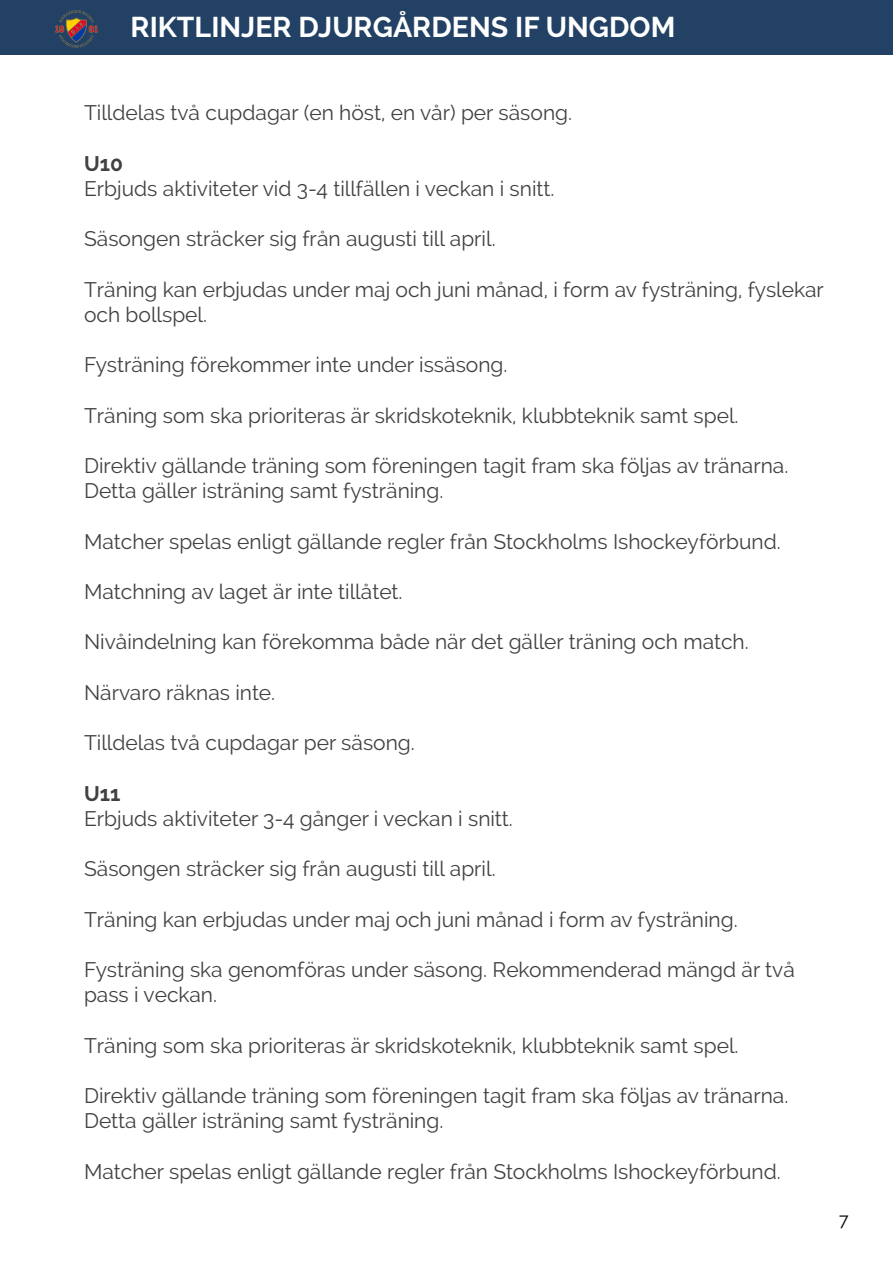
<style>
.page{position:relative;width:893px;height:1263px;background:#fff}
.page>*{position:absolute;margin:0;border:0;box-sizing:border-box;transform-origin:0 0}
.t1{font:700 28.5px "Raleway";color:#fff}
.t2{font:21px/25.2px "Raleway";color:#414042}
.t3{font:700 21px "Raleway";color:#414042}
.t4{font:18px "Raleway";color:#000}
</style>
<div class="page">
<div style="left:0;top:0;width:893px;height:55px;background:#224164"></div>
<svg style="left:55px;top:10px;width:43px;height:38px"></svg>
<h1 class="t1" style="left:130px;top:11px;width:546px">RIKTLINJER DJURGÅRDENS IF UNGDOM</h1>
<p class="t2" style="left:84px;top:100px;width:490px">Tilldelas två cupdagar (en höst, en vår) per säsong.</p>
<p class="t3" style="left:84px;top:151px;width:40px">U10</p>
<p class="t2" style="left:84px;top:176px;width:472px">Erbjuds aktiviteter vid 3-4 tillfällen i veckan i snitt.</p>
<p class="t2" style="left:84px;top:226px;width:413px">Säsongen sträcker sig från augusti till april.</p>
<p class="t2" style="left:84px;top:277px;width:741px">Träning kan erbjudas under maj och juni månad, i form av fysträning, fyslekar och bollspel.</p>
<p class="t2" style="left:84px;top:352px;width:425px">Fysträning förekommer inte under issäsong.</p>
<p class="t2" style="left:84px;top:403px;width:656px">Träning som ska prioriteras är skridskoteknik, klubbteknik samt spel.</p>
<p class="t2" style="left:84px;top:453px;width:706px">Direktiv gällande träning som föreningen tagit fram ska följas av tränarna.<br>Detta gäller isträning samt fysträning.</p>
<p class="t2" style="left:84px;top:529px;width:698px">Matcher spelas enligt gällande regler från Stockholms Ishockeyförbund.</p>
<p class="t2" style="left:84px;top:579px;width:320px">Matchning av laget är inte tillåtet.</p>
<p class="t2" style="left:84px;top:629px;width:666px">Nivåindelning kan förekomma både när det gäller träning och match.</p>
<p class="t2" style="left:84px;top:680px;width:193px">Närvaro räknas inte.</p>
<p class="t2" style="left:84px;top:730px;width:332px">Tilldelas två cupdagar per säsong.</p>
<p class="t3" style="left:84px;top:781px;width:38px">U11</p>
<p class="t2" style="left:84px;top:806px;width:430px">Erbjuds aktiviteter 3-4 gånger i veckan i snitt.</p>
<p class="t2" style="left:84px;top:856px;width:413px">Säsongen sträcker sig från augusti till april.</p>
<p class="t2" style="left:84px;top:907px;width:655px">Träning kan erbjudas under maj och juni månad i form av fysträning.</p>
<p class="t2" style="left:84px;top:957px;width:712px">Fysträning ska genomföras under säsong. Rekommenderad mängd är två pass i veckan.</p>
<p class="t2" style="left:84px;top:1033px;width:656px">Träning som ska prioriteras är skridskoteknik, klubbteknik samt spel.</p>
<p class="t2" style="left:84px;top:1083px;width:706px">Direktiv gällande träning som föreningen tagit fram ska följas av tränarna.<br>Detta gäller isträning samt fysträning.</p>
<p class="t2" style="left:84px;top:1159px;width:698px">Matcher spelas enligt gällande regler från Stockholms Ishockeyförbund.</p>
<p class="t4" style="left:839px;top:1209px;width:11px">7</p>
</div>
